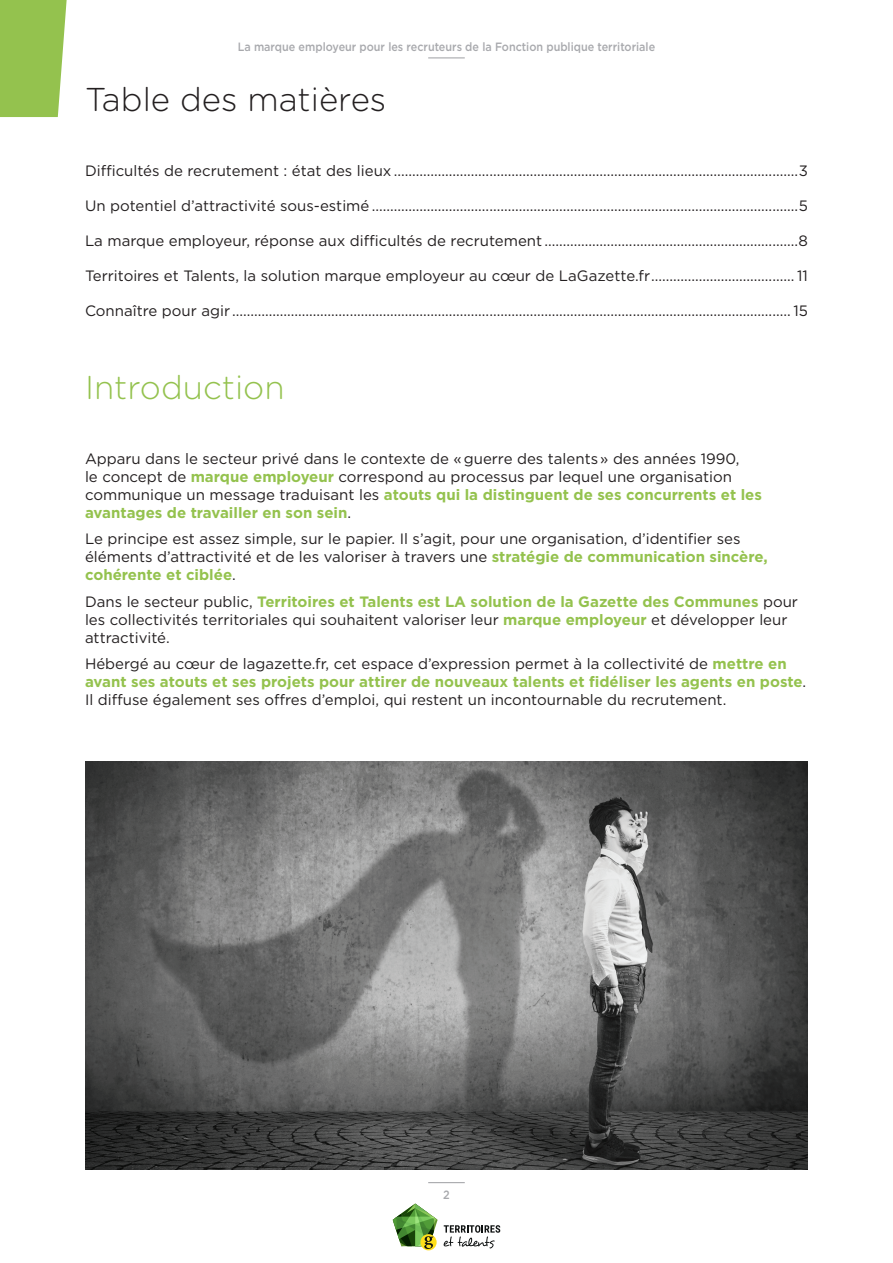
<style>
.page{position:relative;width:893px;height:1263px;background:#fff}
.page>*{position:absolute;margin:0;border:0;box-sizing:border-box;transform-origin:0 0}
.t1{font:300 33px "Gotham Rounded";color:#231f20}
.t2{font:300 33px "Gotham Rounded";color:#94c24e}
.t3{font:15px/18px "Gotham";color:#231f20}
.t4{font:500 12px "Gotham";color:#a8a9ad;scale:.9 1}
.s1{font-weight:700;color:#94c24e}
</style>
<div class="page">
<hr style="left:428px;top:1182px;width:37px;height:1px;background:#a8a9ad">
<svg style="left:444px;top:1225px;width:56px;height:23px"></svg>
<div style="left:420px;top:1234px;width:17px;height:16px;background:#ffdf1b;border-radius:50%"></div>
<svg style="left:393px;top:1203px;width:45px;height:46px"></svg>
<hr style="left:428px;top:57px;width:37px;height:1px;background:#a8a9ad">
<svg style="left:0;top:0;width:67px;height:117px;background:#9bc65a"></svg>
<img style="left:85px;top:762px;width:723px;height:407px">
<p class="t4" style="left:238px;top:39px;width:465px">La marque employeur pour les recruteurs de la Fonction publique territoriale</p>
<h1 class="t1" style="left:85px;top:78px;width:303px">Table des matières</h1>
<p class="t3" style="left:85px;top:162px;width:724px">Difficultés de recrutement : état des lieux ..............................................................................................................3</p>
<p class="t3" style="left:85px;top:197px;width:724px">Un potentiel d’attractivité sous-estimé ....................................................................................................................5</p>
<p class="t3" style="left:85px;top:232px;width:724px">La marque employeur, réponse aux difficultés de recrutement .....................................................................8</p>
<p class="t3" style="left:85px;top:267px;width:724px">Territoires et Talents, la solution marque employeur au cœur de LaGazette.fr....................................... 11</p>
<p class="t3" style="left:85px;top:302px;width:724px">Connaître pour agir ........................................................................................................................................................ 15</p>
<h1 class="t2" style="left:85px;top:365px;width:201px">Introduction</h1>
<p class="t3" style="left:85px;top:449px;width:678px">Apparu dans le secteur privé dans le contexte de « guerre des talents » des années 1990,<br>le concept de <span class="s1">marque employeur</span> correspond au processus par lequel une organisation communique un message traduisant les <span class="s1">atouts qui la distinguent de ses concurrents et les avantages de travailler en son sein</span>.</p>
<p class="t3" style="left:85px;top:530px;width:684px">Le principe est assez simple, sur le papier. Il s’agit, pour une organisation, d’identifier ses éléments d’attractivité et de les valoriser à travers une <span class="s1">stratégie de communication sincère, cohérente et ciblée</span>.</p>
<p class="t3" style="left:85px;top:592px;width:714px">Dans le secteur public, <span class="s1">Territoires et Talents est LA solution de la Gazette des Communes</span> pour les collectivités territoriales qui souhaitent valoriser leur <span class="s1">marque employeur</span> et développer leur attractivité.</p>
<p class="t3" style="left:85px;top:655px;width:723px">Hébergé au cœur de lagazette.fr, cet espace d’expression permet à la collectivité de <span class="s1">mettre en avant ses atouts et ses projets pour attirer de nouveaux talents et fidéliser les agents en poste</span>.<br>Il diffuse également ses offres d’emploi, qui restent un incontournable du recrutement.</p>
<p class="t4" style="left:443px;top:1187px;width:9px">2</p>
</div>
